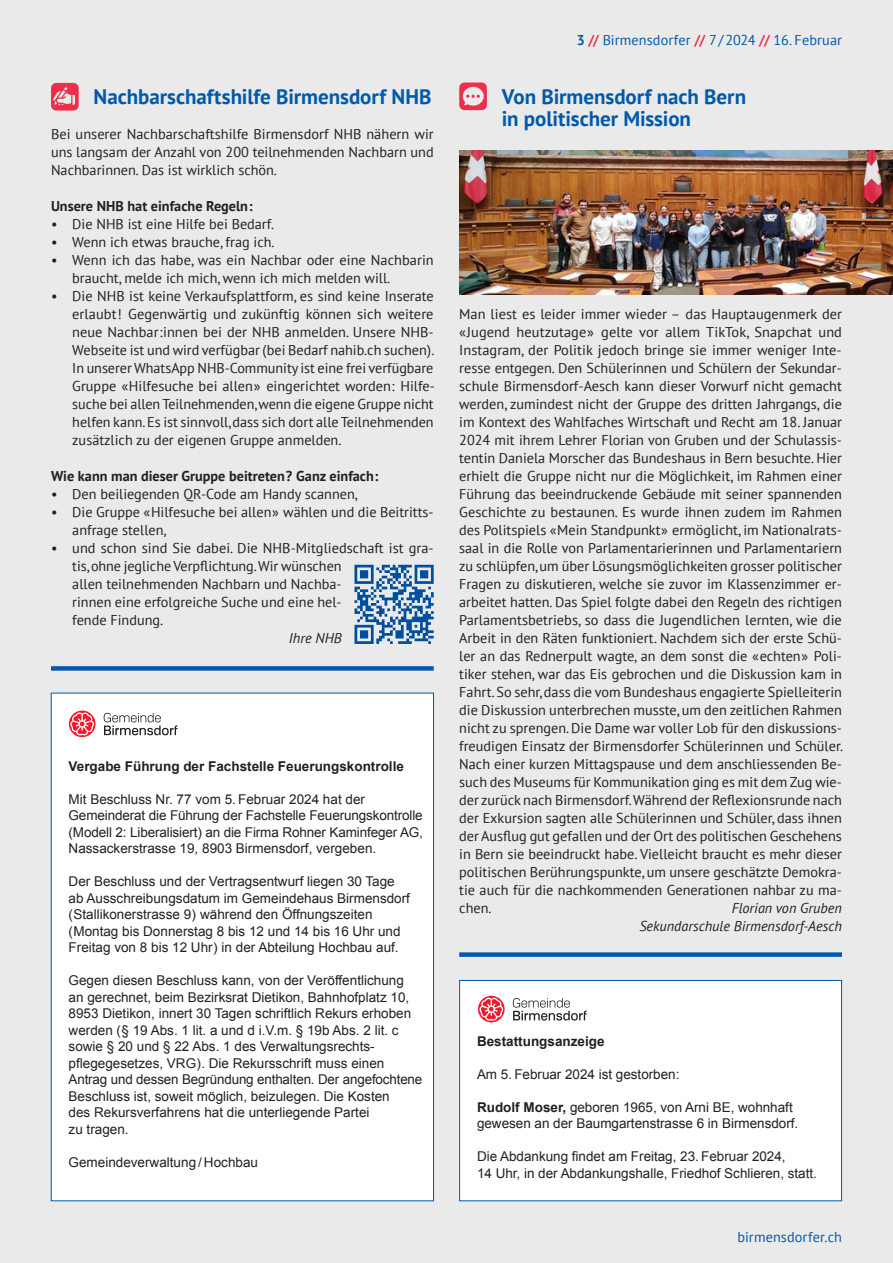
<style>
.page{position:relative;width:893px;height:1263px;background:#eaeaea}
.page>*{position:absolute;margin:0;border:0;box-sizing:border-box;transform-origin:0 0}
.t1{font:700 21px/21.8px "PT Sans";letter-spacing:-.005em;color:#0159a9}
.t2{font:14.25px/18px "PT Sans";color:#231f20}
.t3{font:700 14.25px "PT Sans";color:#231f20}
.t4{font:italic 14.25px/18px "PT Sans";color:#231f20;text-align:right}
.t5{font:14.25px "PT Sans";letter-spacing:.005em;color:#0159a9}
.t6{font:13.5px/16.5px "Arial";color:#231f20}
.t7{font:700 13.5px "Arial";color:#231f20}
.s1{font-weight:700}
.s2{font-weight:700;color:#ee2f4c}
</style>
<div class="page">
<svg style="left:459px;top:82px;width:28px;height:28px"></svg>
<img style="left:459px;top:150px;width:434px;height:144px">
<div style="left:460px;top:980px;width:382px;height:221px;background:#fff"></div>
<div style="left:459px;top:980px;width:383px;height:221px;border:1px solid #0159a9"></div>
<svg style="left:478px;top:996px;width:27px;height:26px"></svg>
<svg style="left:513px;top:998px;width:74px;height:22px"></svg>
<svg style="left:479px;top:998px;width:24px;height:23px"></svg>
<div style="left:51px;top:666px;width:383px;height:5px;background:#0159a9"></div>
<div style="left:459px;top:952px;width:383px;height:5px;background:#0159a9"></div>
<svg style="left:354px;top:565px;width:80px;height:79px"></svg>
<svg style="left:51px;top:83px;width:28px;height:28px"></svg>
<div style="left:51px;top:693px;width:382px;height:508px;background:#fff"></div>
<svg style="left:69px;top:710px;width:26px;height:26px"></svg>
<svg style="left:104px;top:713px;width:73px;height:22px"></svg>
<svg style="left:70px;top:712px;width:24px;height:23px"></svg>
<h1 class="t1" style="left:94px;top:85px;width:339px">Nachbarschaftshilfe Birmensdorf NHB</h1>
<p class="t2" style="left:51px;top:125px;width:384px;text-align:justify">Bei unserer Nachbarschaftshilfe Birmensdorf NHB nähern wir uns langsam der Anzahl von 200 teilnehmenden Nachbarn und Nachbarinnen. Das ist wirklich schön.</p>
<p class="t3" style="left:51px;top:197px;width:203px">Unsere NHB hat einfache Regeln:</p>
<p class="t2" style="left:51px;top:215px;width:225px">• Die NHB ist eine Hilfe bei Bedarf.</p>
<p class="t2" style="left:51px;top:233px;width:225px">• Wenn ich etwas brauche, frag ich.</p>
<p class="t2" style="left:72px;top:251px;width:363px;text-indent:-21px">• Wenn ich das habe, was ein Nachbar oder eine Nachbarin braucht, melde ich mich, wenn ich mich melden will.</p>
<p class="t2" style="left:72px;top:287px;width:364px;text-align:justify;text-indent:-21px">• Die NHB ist keine Verkaufsplattform, es sind keine Inserate erlaubt! Gegenwärtig und zukünftig können sich weitere neue Nachbar:innen bei der NHB anmelden. Unsere NHB-Webseite ist und wird verfügbar (bei Bedarf nahib.ch suchen).<br>In unserer WhatsApp NHB-Community ist eine frei verfügbare Gruppe «Hilfesuche bei allen» eingerichtet worden: Hilfe&shy;suche bei allen Teilnehmenden, wenn die eigene Gruppe nicht helfen kann. Es ist sinnvoll, dass sich dort alle Teilnehmenden zusätzlich zu der eigenen Gruppe anmelden.</p>
<p class="t3" style="left:51px;top:467px;width:329px">Wie kann man dieser Gruppe beitreten? Ganz einfach:</p>
<p class="t2" style="left:51px;top:485px;width:308px">• Den beiliegenden QR-Code am Handy scannen,</p>
<p class="t2" style="left:72px;top:503px;width:363px;text-indent:-21px">• Die Gruppe «Hilfesuche bei allen» wählen und die Beitritts&shy;anfrage stellen,</p>
<p class="t2" style="left:72px;top:539px;width:363px;text-indent:-21px">• und schon sind Sie dabei. Die NHB-Mitgliedschaft ist gra&shy;tis, ohne jegliche Verpflichtung. Wir wünschen<br>allen teilnehmenden Nachbarn und Nachba-<br>rinnen eine erfolgreiche Suche und eine hel-<br>fende Findung.</p>
<p class="t4" style="left:289px;top:629px;width:54px">Ihre NHB</p>
<p class="t7" style="left:69px;top:757px;width:337px">Vergabe Führung der Fachstelle Feuerungskontrolle</p>
<p class="t6" style="left:69px;top:791px;width:356px">Mit Beschluss Nr. 77 vom 5. Februar 2024 hat der Gemeinderat die Führung der Fachstelle Feuerungskontrolle (Modell 2: Liberalisiert) an die Firma Rohner Kaminfeger AG, Nassackerstrasse 19, 8903 Birmensdorf, vergeben.</p>
<p class="t6" style="left:69px;top:873px;width:343px">Der Beschluss und der Vertragsentwurf liegen 30 Tage ab Ausschreibungsdatum im Gemeindehaus Birmensdorf (Stallikonerstrasse 9) während den Öffnungszeiten (Montag bis Donnerstag 8 bis 12 und 14 bis 16 Uhr und Freitag von 8 bis 12 Uhr) in der Abteilung Hochbau auf.</p>
<p class="t6" style="left:69px;top:972px;width:355px">Gegen diesen Beschluss kann, von der Veröffentlichung<br>an gerechnet, beim Bezirksrat Dietikon, Bahnhofplatz 10, 8953 Dietikon, innert 30 Tagen schriftlich Rekurs erhoben werden (§ 19 Abs. 1 lit. a und d i.V.m. § 19b Abs. 2 lit. c sowie § 20 und § 22 Abs. 1 des Verwaltungsrechts&shy;pflegegesetzes, VRG). Die Rekursschrift muss einen Antrag und dessen Begründung enthalten. Der angefochtene Beschluss ist, soweit möglich, beizulegen. Die Kosten<br>des Rekursverfahrens hat die unterliegende Partei<br>zu tragen.</p>
<p class="t6" style="left:69px;top:1154px;width:191px">Gemeindeverwaltung / Hochbau</p>
<p class="t5" style="left:577px;top:31px;width:267px"><span class="s1">3</span> <span class="s2">//</span> Birmensdorfer <span class="s2">//</span> 7/2024 <span class="s2">//</span> 16. Februar</p>
<h1 class="t1" style="left:502px;top:86px;width:246px">Von Birmensdorf nach Bern in politischer Mission</h1>
<p class="t2" style="left:459px;top:305px;width:385px">Man liest es leider immer wieder – das Hauptaugenmerk der «Jugend heutzutage» gelte vor allem TikTok, Snapchat und Instagram, der Politik jedoch bringe sie immer weniger Inte&shy;resse entgegen. Den Schülerinnen und Schülern der Sekundar&shy;schule Birmensdorf-Aesch kann dieser Vorwurf nicht gemacht werden, zumindest nicht der Gruppe des dritten Jahrgangs, die im Kontext des Wahlfaches Wirtschaft und Recht am 18. Januar 2024 mit ihrem Lehrer Florian von Gruben und der Schulassis&shy;tentin Daniela Morscher das Bundeshaus in Bern besuchte. Hier erhielt die Gruppe nicht nur die Möglichkeit, im Rahmen einer Führung das beeindruckende Gebäude mit seiner spannenden Geschichte zu bestaunen. Es wurde ihnen zudem im Rahmen des Politspiels «Mein Standpunkt» ermöglicht, im Nationalrats&shy;saal in die Rolle von Parlamentarierinnen und Parlamentariern zu schlüpfen, um über Lösungsmöglichkeiten grosser politischer Fragen zu diskutieren, welche sie zuvor im Klassenzimmer er&shy;arbeitet hatten. Das Spiel folgte dabei den Regeln des richtigen Parlamentsbetriebs, so dass die Jugendlichen lernten, wie die Arbeit in den Räten funktioniert. Nachdem sich der erste Schü&shy;ler an das Rednerpult wagte, an dem sonst die «echten» Poli&shy;tiker stehen, war das Eis gebrochen und die Diskussion kam in Fahrt. So sehr, dass die vom Bundeshaus engagierte Spielleiterin die Diskussion unterbrechen musste, um den zeitlichen Rahmen nicht zu sprengen. Die Dame war voller Lob für den diskussions&shy;freudigen Einsatz der Birmensdorfer Schülerinnen und Schüler.<br>Nach einer kurzen Mittagspause und dem anschliessenden Be&shy;such des Museums für Kommunikation ging es mit dem Zug wie&shy;der zurück nach Birmensdorf. Während der Reflexionsrunde nach der Exkursion sagten alle Schülerinnen und Schüler, dass ihnen der Ausflug gut gefallen und der Ort des politischen Geschehens in Bern sie beeindruckt habe. Vielleicht braucht es mehr dieser politischen Berührungspunkte, um unsere geschätzte Demokra&shy;tie auch für die nachkommenden Generationen nahbar zu ma&shy;chen.</p>
<p class="t4" style="left:639px;top:899px;width:204px">Florian von Gruben<br>Sekundarschule Birmensdorf-Aesch</p>
<p class="t7" style="left:477px;top:1032px;width:129px">Bestattungsanzeige</p>
<p class="t6" style="left:477px;top:1066px;width:204px">Am 5. Februar 2024 ist gestorben:</p>
<p class="t6" style="left:477px;top:1099px;width:323px"><span class="s1">Rudolf Moser,</span> geboren 1965, von Arni BE, wohnhaft gewesen an der Baumgartenstrasse 6 in Birmensdorf.</p>
<p class="t6" style="left:477px;top:1148px;width:341px">Die Abdankung findet am Freitag, 23. Februar 2024,<br>14 Uhr, in der Abdankungshalle, Friedhof Schlieren, statt.</p>
<p class="t5" style="left:737px;top:1227px;width:106px">birmensdorfer.ch</p>
</div>
